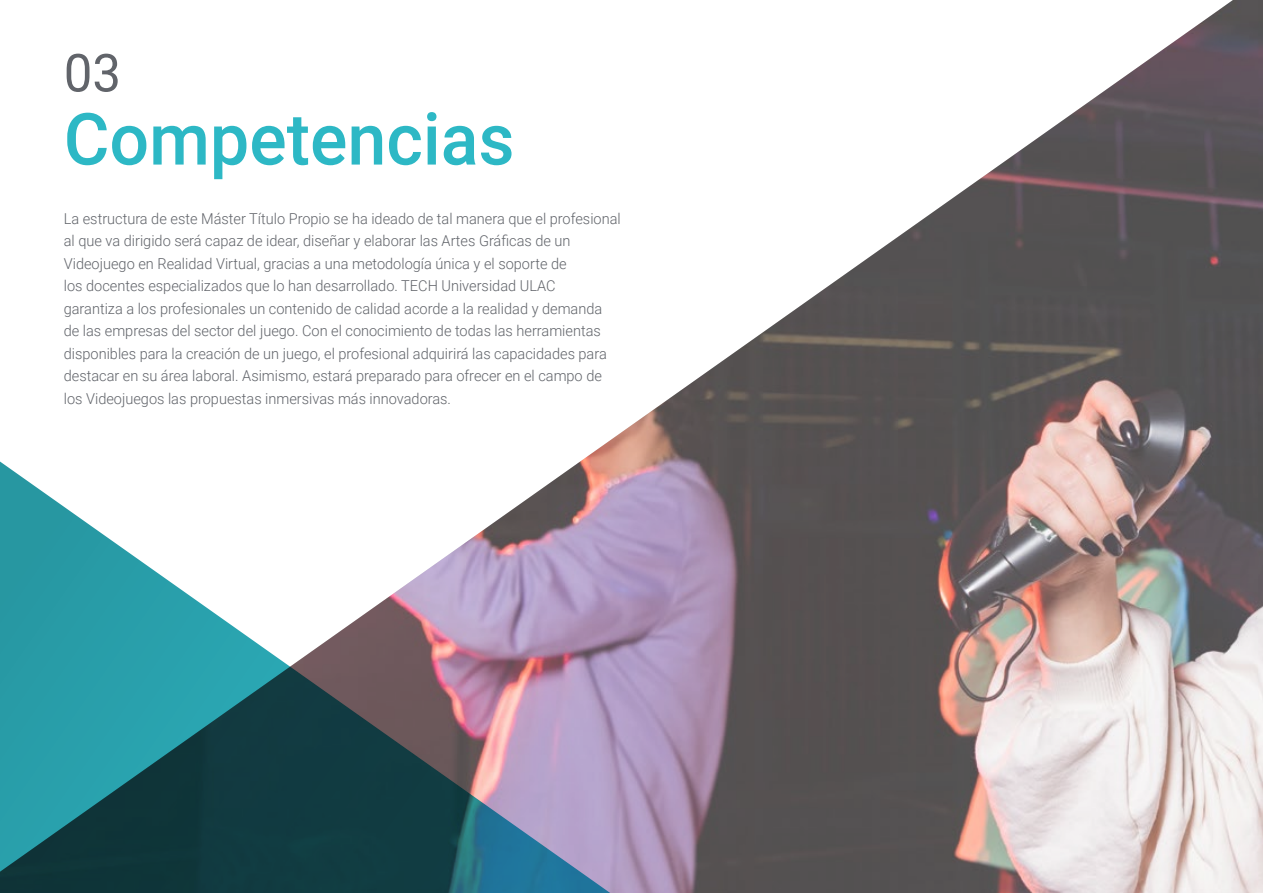
<style>
.page{position:relative;width:1263px;height:893px;background:#fff}
.page>*{position:absolute;margin:0;border:0;box-sizing:border-box;transform-origin:0 0}
.t1{font:500 72px "Roboto";color:#2db8c5}
.t2{font:52.5px "Roboto";color:#61646a}
.t3{font:300 15px/22.5px "Roboto";color:#61646a}
</style>
<div class="page">
<img style="left:602px;top:0;width:661px;height:893px">
<svg style="left:0;top:446px;width:640px;height:447px"></svg>
<h2 class="t2" style="left:64px;top:36px;width:59px">03</h2>
<h1 class="t1" style="left:64px;top:89px;width:452px">Competencias</h1>
<p class="t3" style="left:64px;top:207px;width:558px">La estructura de este Máster Título Propio se ha ideado de tal manera que el profesional al que va dirigido será capaz de idear, diseñar y elaborar las Artes Gráficas de un Videojuego en Realidad Virtual, gracias a una metodología única y el soporte de<br>los docentes especializados que lo han desarrollado. TECH Universidad ULAC<br>garantiza a los profesionales un contenido de calidad acorde a la realidad y demanda de las empresas del sector del juego. Con el conocimiento de todas las herramientas disponibles para la creación de un juego, el profesional adquirirá las capacidades para destacar en su área laboral. Asimismo, estará preparado para ofrecer en el campo de los Videojuegos las propuestas inmersivas más innovadoras.</p>
</div>
